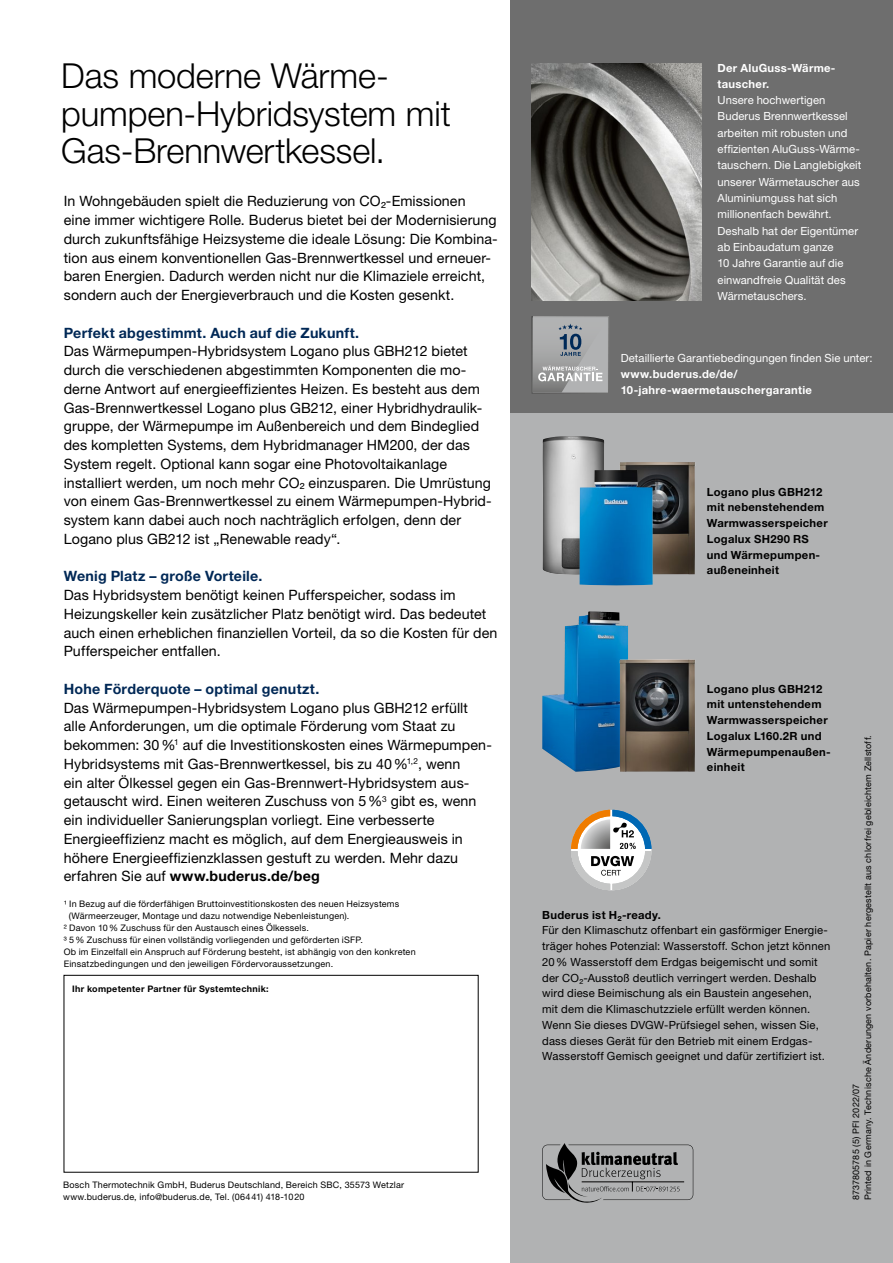
<style>
.page{position:relative;width:893px;height:1263px;background:#fff}
.page>*{position:absolute;margin:0;border:0;box-sizing:border-box;transform-origin:0 0}
.Headline_HelveticaNe{font:300 34.5px/37.5px "Helvetica Neue LT Pro";letter-spacing:-.005em;color:#000}
.Copytext_HelveticaNe{font:14.25px/18.8px "Helvetica Neue LT Pro";letter-spacing:.005em;color:#000}
.Subheadline_Helvetic{font:700 14.25px "Helvetica Neue LT Pro";letter-spacing:.015em;color:#002856}
.Subheadline_Helvetic-2{font:700 14.25px "Helvetica Neue LT Pro";letter-spacing:.02em;color:#000}
.Info_text_HelveticaN{font:11.25px "Helvetica Neue LT Pro";letter-spacing:.015em;color:#000}
.Info_text_HelveticaN-2{font:11.25px/16.4px "Helvetica Neue LT Pro";letter-spacing:.005em;color:#fff}
.Info_headline_Helvet{font:700 11.25px/15.8px "Helvetica Neue LT Pro";letter-spacing:.025em;color:#000}
.Info_headline_Helvet-2{font:700 11.25px/15.8px "Helvetica Neue LT Pro";letter-spacing:.025em;color:#fff}
.Footnote_HelveticaNe{font:9px "Helvetica Neue LT Pro";letter-spacing:.025em;color:#000}
.Address_HelveticaNeu{font:9px/12px "Helvetica Neue LT Pro";letter-spacing:.025em;color:#000}
.Disclaimer_Helvetica{font:9px "Helvetica Neue LT Pro";letter-spacing:.025em;color:#000}
.Sender_HelveticaNeue{font:700 9px "Helvetica Neue LT Pro";letter-spacing:.03em;color:#000}
.Disclaimer_Helvetica-2{font:9px "Helvetica Neue LT Pro";letter-spacing:.005em;color:#000}
.s1{font-weight:400}
</style>
<div class="page">
<div style="left:510px;top:413px;width:383px;height:850px;background:#b1b2b3"></div>
<div style="left:510px;top:0;width:383px;height:412px;background:#6e6e6e"></div>
<div style="left:64px;top:975px;width:414px;height:197px;border:1px solid #000"></div>
<img style="left:531px;top:64px;width:171px;height:236px">
<svg style="left:571px;top:810px;width:80px;height:80px"></svg>
<img style="left:542px;top:611px;width:86px;height:161px">
<svg style="left:531px;top:316px;width:78px;height:78px;background:#a3a5a7"></svg>
<img style="left:542px;top:436px;width:62px;height:139px">
<img style="left:620px;top:462px;width:75px;height:112px">
<img style="left:579px;top:470px;width:74px;height:115px">
<img style="left:620px;top:659px;width:75px;height:113px">
<svg style="left:542px;top:1143px;width:151px;height:59px"></svg>
<p class="Headline_HelveticaNe" style="left:61px;top:57px;width:391px">Das moderne Wärme&shy;pumpen-Hybridsystem mit<br>Gas-Brennwertkessel.</p>
<p class="Copytext_HelveticaNe" style="left:64px;top:191px;width:403px">In Wohngebäuden spielt die Reduzierung von CO²-Emissionen</p>
<p class="Copytext_HelveticaNe" style="left:64px;top:210px;width:434px">eine immer wichtigere Rolle. Buderus bietet bei der Modernisierung</p>
<p class="Copytext_HelveticaNe" style="left:64px;top:229px;width:435px">durch zukunftsfähige Heizsysteme die ideale Lösung: Die Kombina&shy;tion aus einem konventionellen Gas-Brennwertkessel und erneuer&shy;baren Energien. Dadurch werden nicht nur die Klimaziele erreicht, sondern auch der Energieverbrauch und die Kosten gesenkt.</p>
<p class="Subheadline_Helvetic" style="left:64px;top:323px;width:297px">Perfekt abgestimmt. Auch auf die Zukunft.</p>
<p class="Copytext_HelveticaNe" style="left:64px;top:341px;width:405px">Das Wärmepumpen-Hybridsystem Logano plus GBH212 bietet</p>
<p class="Copytext_HelveticaNe" style="left:64px;top:360px;width:420px">durch die verschiedenen abgestimmten Komponenten die mo&shy;derne Antwort auf energieeffizientes Heizen. Es besteht aus dem Gas-Brennwertkessel Logano plus GB212, einer Hybridhydraulik&shy;gruppe, der Wärmepumpe im Außenbereich und dem Bindeglied</p>
<p class="Copytext_HelveticaNe" style="left:64px;top:435px;width:408px">des kompletten Systems, dem Hybridmanager HM200, der das</p>
<p class="Copytext_HelveticaNe" style="left:64px;top:454px;width:385px">System regelt. Optional kann sogar eine Photovoltaikanlage</p>
<p class="Copytext_HelveticaNe" style="left:64px;top:473px;width:429px;text-align:justify">installiert werden, um noch mehr CO² einzusparen. Die Umrüstung von einem Gas-Brennwertkessel zu einem Wärmepumpen-Hybrid&shy;system kann dabei auch noch nachträglich erfolgen, denn der</p>
<p class="Copytext_HelveticaNe" style="left:64px;top:529px;width:278px">Logano plus GB212 ist „Renewable ready“.</p>
<p class="Subheadline_Helvetic" style="left:64px;top:567px;width:200px">Wenig Platz – große Vorteile.</p>
<p class="Copytext_HelveticaNe" style="left:64px;top:585px;width:393px">Das Hybridsystem benötigt keinen Pufferspeicher, sodass im</p>
<p class="Copytext_HelveticaNe" style="left:64px;top:604px;width:435px">Heizungskeller kein zusätzlicher Platz benötigt wird. Das bedeutet auch einen erheblichen finanziellen Vorteil, da so die Kosten für den<br>Pufferspeicher entfallen.</p>
<p class="Subheadline_Helvetic" style="left:64px;top:680px;width:257px">Hohe Förderquote – optimal genutzt.</p>
<p class="Copytext_HelveticaNe" style="left:64px;top:698px;width:406px">Das Wärmepumpen-Hybridsystem Logano plus GBH212 erfüllt</p>
<p class="Copytext_HelveticaNe" style="left:64px;top:716px;width:393px">alle Anforderungen, um die optimale Förderung vom Staat zu</p>
<p class="Copytext_HelveticaNe" style="left:64px;top:735px;width:430px">bekommen: 30%<sup>1</sup> auf die Investitionskosten eines Wärmepumpen-</p>
<p class="Copytext_HelveticaNe" style="left:64px;top:754px;width:398px">Hybridsystems mit Gas-Brennwertkessel, bis zu 40%<sup>1,2</sup>, wenn</p>
<p class="Copytext_HelveticaNe" style="left:64px;top:773px;width:407px">ein alter Ölkessel gegen ein Gas-Brennwert-Hybridsystem aus-</p>
<p class="Copytext_HelveticaNe" style="left:64px;top:791px;width:414px">getauscht wird. Einen weiteren Zuschuss von 5%<sup>3</sup> gibt es, wenn</p>
<p class="Copytext_HelveticaNe" style="left:64px;top:810px;width:372px">ein individueller Sanierungsplan vorliegt. Eine verbesserte</p>
<p class="Copytext_HelveticaNe" style="left:64px;top:829px;width:401px">Energieeffizienz macht es möglich, auf dem Energieausweis in</p>
<p class="Copytext_HelveticaNe" style="left:64px;top:848px;width:396px">höhere Energieeffizienzklassen gestuft zu werden. Mehr dazu</p>
<p class="Subheadline_Helvetic-2" style="left:64px;top:867px;width:258px"><span class="s1">erfahren Sie auf</span> www.buderus.de/beg</p>
<p class="Footnote_HelveticaNe" style="left:64px;top:898px;width:337px">¹ In Bezug auf die förderfähigen Bruttoinvestitionskosten des neuen Heizsystems</p>
<p class="Footnote_HelveticaNe" style="left:69px;top:910px;width:282px">(Wärmeerzeuger, Montage und dazu notwendige Nebenleistungen).</p>
<p class="Footnote_HelveticaNe" style="left:64px;top:922px;width:247px">² Davon 10% Zuschuss für den Austausch eines Ölkessels.</p>
<p class="Footnote_HelveticaNe" style="left:64px;top:934px;width:301px">³ 5% Zuschuss für einen vollständig vorliegenden und geförderten iSFP.</p>
<p class="Footnote_HelveticaNe" style="left:64px;top:946px;width:353px">Ob im Einzelfall ein Anspruch auf Förderung besteht, ist abhängig von den konkreten</p>
<p class="Footnote_HelveticaNe" style="left:64px;top:958px;width:271px">Einsatzbedingungen und den jeweiligen Fördervoraussetzungen.</p>
<p class="Sender_HelveticaNeue" style="left:72px;top:983px;width:198px">Ihr kompetenter Partner für Systemtechnik:</p>
<p class="Address_HelveticaNeu" style="left:63px;top:1178px;width:342px">Bosch Thermotechnik GmbH, Buderus Deutschland, Bereich SBC, 35573 Wetzlar www.buderus.de, info@buderus.de, Tel. (06441) 418-1020</p>
<p class="Info_headline_Helvet-2" style="left:718px;top:60px;width:119px">Der AluGuss-Wärme-</p>
<p class="Info_headline_Helvet-2" style="left:718px;top:75px;width:53px">tauscher.</p>
<p class="Info_text_HelveticaN-2" style="left:718px;top:91px;width:109px">Unsere hochwertigen</p>
<p class="Info_text_HelveticaN-2" style="left:718px;top:108px;width:132px">Buderus Brennwertkessel</p>
<p class="Info_text_HelveticaN-2" style="left:718px;top:124px;width:131px">arbeiten mit robusten und</p>
<p class="Info_text_HelveticaN-2" style="left:718px;top:141px;width:144px">effizienten AluGuss-Wärme-</p>
<p class="Info_text_HelveticaN-2" style="left:718px;top:157px;width:145px">tauschern. Die Langlebigkeit unserer Wärmetauscher aus</p>
<p class="Info_text_HelveticaN-2" style="left:718px;top:190px;width:121px">Aluminiumguss hat sich</p>
<p class="Info_text_HelveticaN-2" style="left:718px;top:206px;width:116px">millionenfach bewährt.</p>
<p class="Info_text_HelveticaN-2" style="left:718px;top:222px;width:142px">Deshalb hat der Eigentümer</p>
<p class="Info_text_HelveticaN-2" style="left:718px;top:239px;width:117px">ab Einbaudatum ganze</p>
<p class="Info_text_HelveticaN-2" style="left:718px;top:255px;width:127px">10 Jahre Garantie auf die</p>
<p class="Info_text_HelveticaN-2" style="left:718px;top:271px;width:130px">einwandfreie Qualität des</p>
<p class="Info_text_HelveticaN-2" style="left:718px;top:288px;width:91px">Wärmetauschers.</p>
<p class="Info_headline_Helvet-2" style="left:621px;top:350px;width:253px"><span class="s1">Detaillierte Garantiebedingungen finden Sie unter: </span>www.buderus.de/de/<br>10-jahre-waermetauschergarantie</p>
<p class="Info_headline_Helvet" style="left:707px;top:483px;width:117px">Logano plus GBH212</p>
<p class="Info_headline_Helvet" style="left:707px;top:499px;width:119px">mit nebenstehendem</p>
<p class="Info_headline_Helvet" style="left:707px;top:515px;width:122px">Warmwasserspeicher</p>
<p class="Info_headline_Helvet" style="left:707px;top:531px;width:103px">Logalux SH290 RS</p>
<p class="Info_headline_Helvet" style="left:707px;top:546px;width:115px">und Wärmepumpen&shy;außeneinheit</p>
<p class="Info_headline_Helvet" style="left:707px;top:680px;width:117px">Logano plus GBH212</p>
<p class="Info_headline_Helvet" style="left:707px;top:696px;width:116px">mit untenstehendem</p>
<p class="Info_headline_Helvet" style="left:707px;top:712px;width:122px">Warmwasserspeicher</p>
<p class="Info_headline_Helvet" style="left:707px;top:728px;width:116px">Logalux L160.2R und</p>
<p class="Info_headline_Helvet" style="left:707px;top:743px;width:125px">Wärmepumpenaußen&shy;einheit</p>
<p class="Info_headline_Helvet" style="left:542px;top:906px;width:120px">Buderus ist H -ready.</p>
<p class="Info_headline_Helvet" style="left:617px;top:912px;width:6px">²</p>
<p class="Info_text_HelveticaN" style="left:542px;top:923px;width:287px">Für den Klimaschutz offenbart ein gasförmiger Energie-</p>
<p class="Info_text_HelveticaN" style="left:542px;top:939px;width:290px">träger hohes Potenzial: Wasserstoff. Schon jetzt können</p>
<p class="Info_text_HelveticaN" style="left:542px;top:955px;width:277px">20% Wasserstoff dem Erdgas beigemischt und somit</p>
<p class="Info_text_HelveticaN" style="left:542px;top:971px;width:276px">der CO -Ausstoß deutlich verringert werden. Deshalb</p>
<p class="Info_text_HelveticaN" style="left:579px;top:976px;width:5px">²</p>
<p class="Info_text_HelveticaN" style="left:542px;top:986px;width:271px">wird diese Beimischung als ein Baustein angesehen,</p>
<p class="Info_text_HelveticaN" style="left:542px;top:1002px;width:269px">mit dem die Klimaschutzziele erfüllt werden können.</p>
<p class="Info_text_HelveticaN" style="left:542px;top:1018px;width:278px">Wenn Sie dieses DVGW-Prüfsiegel sehen, wissen Sie,</p>
<p class="Info_text_HelveticaN" style="left:542px;top:1034px;width:272px">dass dieses Gerät für den Betrieb mit einem Erdgas-</p>
<p class="Info_text_HelveticaN" style="left:542px;top:1049px;width:284px">Wasserstoff Gemisch geeignet und dafür zertifiziert ist.</p>
<p class="Disclaimer_Helvetica" style="left:862px;top:1200px;width:466px;rotate:-90deg">Printed in Germany. Technische Änderungen vorbehalten. Papier hergestellt aus chlorfrei gebleichtem Zellstoff.</p>
<p class="Disclaimer_Helvetica-2" style="left:850px;top:1200px;width:118px;rotate:-90deg">8737805785 (5) PFI 2022/07</p>
</div>
